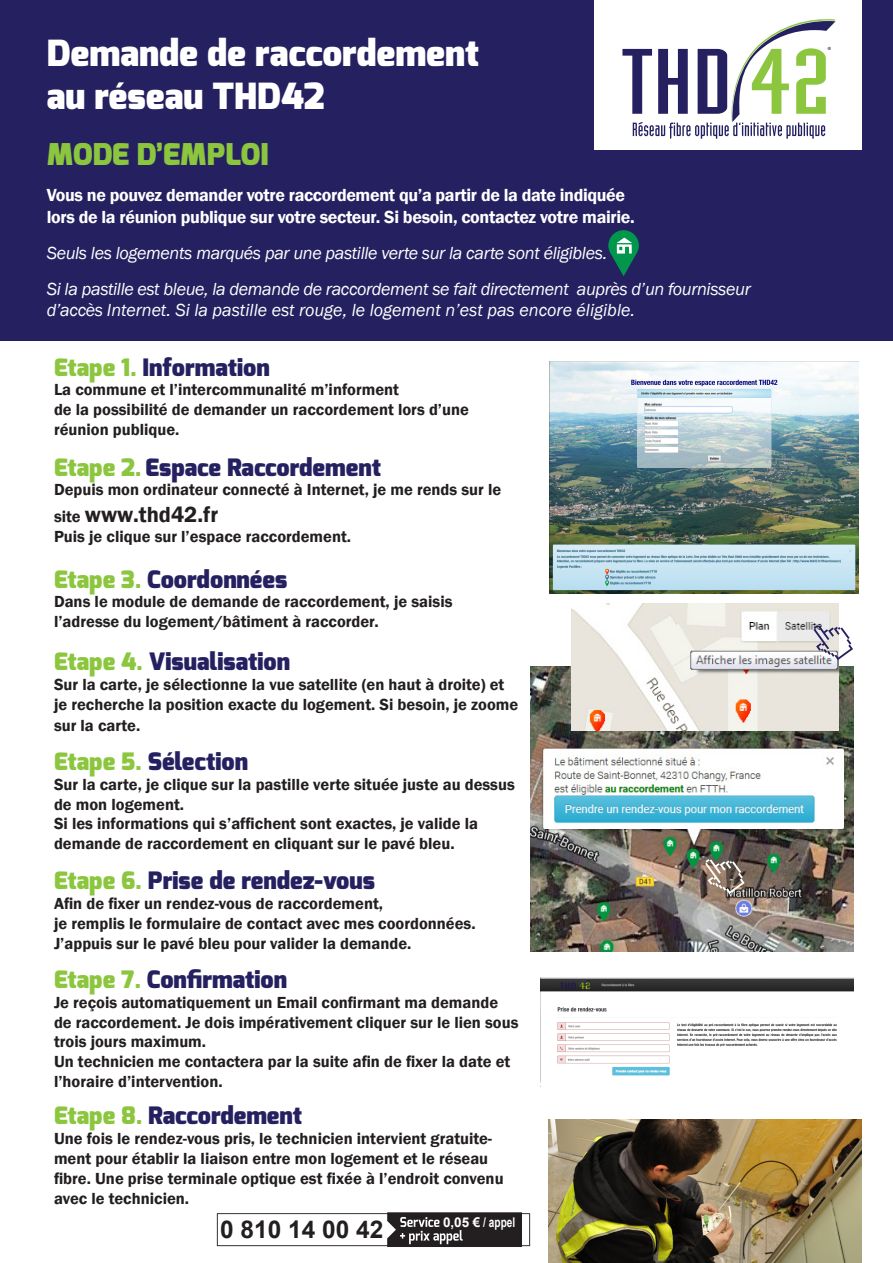
<style>
.page{position:relative;width:893px;height:1263px;background:#fff}
.page>*{position:absolute;margin:0;border:0;box-sizing:border-box;transform-origin:0 0}
.t1{font:900 36px "Exo";color:#fff}
.t2{font:900 30px "Exo";color:#8bc63e}
.t3{font:700 24.45px "Arial";color:#231f20}
.t4{font:900 24px "Exo";color:#252161}
.t5{font:600 22.5px "Franklin Gothic";color:#231f20}
.t6{font:italic 18px/21.6px "Franklin Gothic";letter-spacing:-.02em;color:#fff}
.t7{font:600 18px "Franklin Gothic";letter-spacing:-.02em;color:#fff}
.t8{font:600 16.5px/19.8px "Franklin Gothic";color:#231f20}
.t9{font:700 13.5px "Arial";color:#fff}
.s1{color:#8bc63e}
.s2{font-size:16.5px}
</style>
<div class="page">
<div style="left:0;top:0;width:893px;height:341px;background:#252161"></div>
<div style="left:594px;top:0;width:268px;height:149px;background:#fff"></div>
<svg style="left:622px;top:19px;width:214px;height:120px"></svg>
<img style="left:550px;top:361px;width:308px;height:232px">
<img style="left:530px;top:667px;width:323px;height:285px">
<img style="left:540px;top:978px;width:313px;height:108px">
<img style="left:571px;top:603px;width:268px;height:128px">
<svg style="left:813px;top:625px;width:40px;height:35px"></svg>
<svg style="left:705px;top:859px;width:40px;height:35px"></svg>
<img style="left:549px;top:1119px;width:313px;height:144px">
<svg style="left:608px;top:230px;width:31px;height:46px"></svg>
<svg style="left:217px;top:1212px;width:313px;height:35px"></svg>
<p class="t1" style="left:47px;top:30px;width:434px">Demande de raccordement</p>
<p class="t1" style="left:47px;top:73px;width:280px">au réseau THD42</p>
<p class="t2" style="left:47px;top:135px;width:223px">MODE D’EMPLOI</p>
<p class="t7" style="left:47px;top:184px;width:580px">Vous ne pouvez demander votre raccordement qu’a partir de la date indiquée</p>
<p class="t7" style="left:47px;top:206px;width:589px">lors de la réunion publique sur votre secteur. Si besoin, contactez votre mairie.</p>
<p class="t6" style="left:47px;top:242px;width:562px">Seuls les logements marqués par une pastille verte sur la carte sont éligibles.</p>
<p class="t6" style="left:47px;top:278px;width:705px">Si la pastille est bleue, la demande de raccordement se fait directement auprès d’un fournisseur d’accès Internet. Si la pastille est rouge, le logement n’est pas encore éligible.</p>
<p class="t4" style="left:54px;top:351px;width:217px"><span class="s1">Etape 1.</span> Information</p>
<p class="t8" style="left:54px;top:380px;width:347px">La commune et l’intercommunalité m’informent</p>
<p class="t8" style="left:54px;top:400px;width:416px">de la possibilité de demander un raccordement lors d’une réunion publique.</p>
<p class="t4" style="left:54px;top:451px;width:328px"><span class="s1">Etape 2.</span> Espace Raccordement</p>
<p class="t8" style="left:54px;top:480px;width:449px">Depuis mon ordinateur connecté à Internet, je me rends sur le</p>
<p class="t5" style="left:54px;top:501px;width:166px"><span class="s2">site</span> www.thd42.fr</p>
<p class="t8" style="left:54px;top:527px;width:299px">Puis je clique sur l’espace raccordement.</p>
<p class="t4" style="left:54px;top:563px;width:235px"><span class="s1">Etape 3.</span> Coordonnées</p>
<p class="t8" style="left:54px;top:592px;width:400px">Dans le module de demande de raccordement, je saisis l’adresse du logement/bâtiment à raccorder.</p>
<p class="t4" style="left:54px;top:646px;width:238px"><span class="s1">Etape 4.</span> Visualisation</p>
<p class="t8" style="left:54px;top:675px;width:466px">Sur la carte, je sélectionne la vue satellite (en haut à droite) et je recherche la position exacte du logement. Si besoin, je zoome</p>
<p class="t8" style="left:54px;top:716px;width:88px">sur la carte.</p>
<p class="t4" style="left:54px;top:746px;width:196px"><span class="s1">Etape 5.</span> Sélection</p>
<p class="t8" style="left:54px;top:775px;width:462px">Sur la carte, je clique sur la pastille verte située juste au dessus de mon logement.</p>
<p class="t8" style="left:54px;top:814px;width:425px">Si les informations qui s’affichent sont exactes, je valide la</p>
<p class="t8" style="left:54px;top:834px;width:402px">demande de raccordement en cliquant sur le pavé bleu.</p>
<p class="t4" style="left:54px;top:865px;width:322px"><span class="s1">Etape 6.</span> Prise de rendez-vous</p>
<p class="t8" style="left:54px;top:894px;width:331px">Afin de fixer un rendez-vous de raccordement,</p>
<p class="t8" style="left:54px;top:913px;width:423px">je remplis le formulaire de contact avec mes coordonnées.</p>
<p class="t8" style="left:54px;top:933px;width:359px">J’appuis sur le pavé bleu pour valider la demande.</p>
<p class="t4" style="left:54px;top:964px;width:235px"><span class="s1">Etape 7.</span> Confirmation</p>
<p class="t8" style="left:54px;top:992px;width:446px">Je reçois automatiquement un Email confirmant ma demande</p>
<p class="t8" style="left:54px;top:1012px;width:466px">de raccordement. Je dois impérativement cliquer sur le lien sous trois jours maximum.</p>
<p class="t8" style="left:54px;top:1052px;width:458px">Un technicien me contactera par la suite afin de fixer la date et l’horaire d’intervention.</p>
<p class="t4" style="left:54px;top:1100px;width:250px"><span class="s1">Etape 8.</span> Raccordement</p>
<p class="t8" style="left:54px;top:1129px;width:451px">Une fois le rendez-vous pris, le technicien intervient gratuite&shy;ment pour établir la liaison entre mon logement et le réseau fibre. Une prise terminale optique est fixée à l’endroit convenu avec le technicien.</p>
<p class="t9" style="left:443px;top:1213px;width:74px">0,05 € / appel</p>
<p class="t3" style="left:220px;top:1213px;width:165px">0 810 14 00 42</p>
</div>
